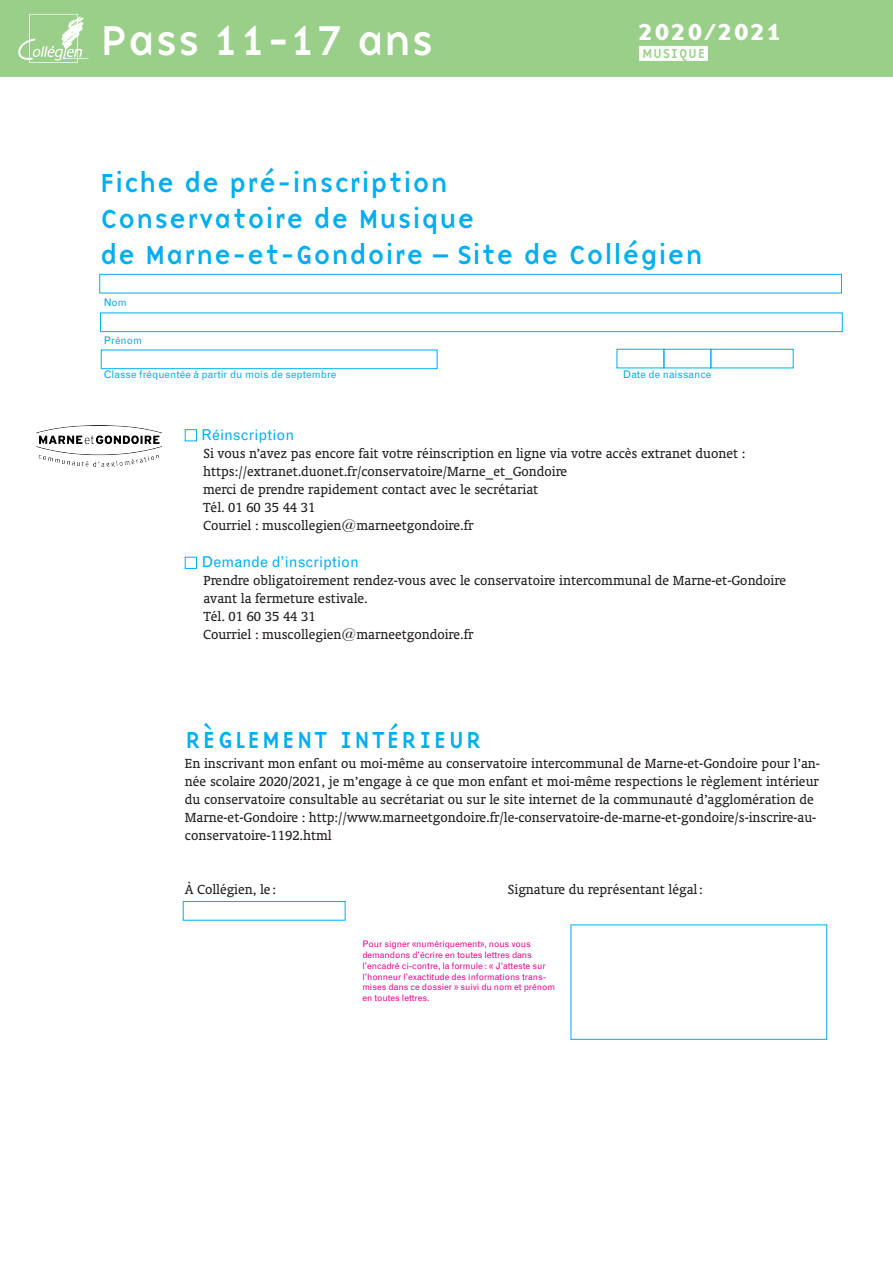
<style>
.page{position:relative;width:893px;height:1263px;background:#fff}
.page>*{position:absolute;margin:0;border:0;box-sizing:border-box;transform-origin:0 0}
.Titre-1{font:43.2px "Base Nine";letter-spacing:-.035em;color:#fff}
.XX-Titre_1{font:27px/36px "Base Nine";color:#00aeef}
.Titre-1-2{font:24px "Base Nine";letter-spacing:.06em;color:#00aeef}
.Titre-1-3{font:24px "Base Nine B";letter-spacing:.015em;color:#fff}
.XX_Normal{font:15px/18px "Oranda BT";color:#231f20}
.case{font:15px "Grotesque";color:#00aeef}
.barrette{font:13.5px "Base Nine";letter-spacing:.035em;color:#9acf8a}
.liste_1{font:10.5px "Grotesque";color:#00aeef}
.t1{font:9px/10.8px "Grotesque";letter-spacing:-.01em;color:#ed028c}
</style>
<div class="page">
<div style="left:0;top:0;width:893px;height:77px;background:#9acf8a"></div>
<div style="left:639px;top:46px;width:69px;height:15px;background:#fff"></div>
<div style="left:185px;top:429px;width:12px;height:12px;border:1px solid #00aeef"></div>
<div style="left:185px;top:557px;width:12px;height:12px;border:1px solid #00aeef"></div>
<img style="left:18px;top:13px;width:71px;height:50px">
<img style="left:37px;top:425px;width:125px;height:42px">
<div style="left:99px;top:274px;width:743px;height:19px;border:1px solid #00aeef"></div>
<div style="left:100px;top:313px;width:743px;height:19px;border:1px solid #00aeef"></div>
<div style="left:101px;top:350px;width:336px;height:19px;border:1px solid #00aeef"></div>
<div style="left:183px;top:901px;width:162px;height:19px;border:1px solid #00aeef"></div>
<div style="left:571px;top:924px;width:256px;height:116px;border:1px solid #00aeef"></div>
<p class="Titre-1" style="left:100px;top:10px;width:336px">Pass 11-17 ans</p>
<p class="Titre-1-3" style="left:638px;top:13px;width:146px">2020/2021</p>
<p class="barrette" style="left:642px;top:44px;width:65px">MUSIQUE</p>
<p class="XX-Titre_1" style="left:100px;top:164px;width:605px">Fiche de pré-inscription<br>Conservatoire de Musique<br>de Marne-et-Gondoire — Site de Collégien</p>
<p class="liste_1" style="left:104px;top:296px;width:25px">Nom</p>
<p class="liste_1" style="left:104px;top:334px;width:40px">Prénom</p>
<p class="liste_1" style="left:104px;top:369px;width:234px">Classe fréquentée à partir du mois de septembre</p>
<p class="liste_1" style="left:623px;top:369px;width:90px">Date de naissance</p>
<p class="case" style="left:202px;top:426px;width:94px">Réinscription</p>
<p class="XX_Normal" style="left:203px;top:444px;width:543px">Si vous n’avez pas encore fait votre réinscription en ligne via votre accès extranet duonet :</p>
<p class="XX_Normal" style="left:203px;top:462px;width:366px">https://extranet.duonet.fr/conservatoire/Marne_et_Gondoire</p>
<p class="XX_Normal" style="left:203px;top:480px;width:337px">merci de prendre rapidement contact avec le secrétariat</p>
<p class="XX_Normal" style="left:203px;top:498px;width:114px">Tél. 01 60 35 44 31</p>
<p class="XX_Normal" style="left:203px;top:516px;width:272px">Courriel : muscollegien@marneetgondoire.fr</p>
<p class="case" style="left:202px;top:553px;width:159px">Demande d’inscription</p>
<p class="XX_Normal" style="left:203px;top:571px;width:584px">Prendre obligatoirement rendez-vous avec le conservatoire intercommunal de Marne-et-Gondoire avant la fermeture estivale.</p>
<p class="XX_Normal" style="left:203px;top:607px;width:114px">Tél. 01 60 35 44 31</p>
<p class="XX_Normal" style="left:203px;top:625px;width:272px">Courriel : muscollegien@marneetgondoire.fr</p>
<p class="Titre-1-2" style="left:185px;top:722px;width:298px">RÈGLEMENT INTÉRIEUR</p>
<p class="XX_Normal" style="left:185px;top:754px;width:636px">En inscrivant mon enfant ou moi-même au conservatoire intercommunal de Marne-et-Gondoire pour l’an&shy;née scolaire 2020/2021, je m’engage à ce que mon enfant et moi-même respections le règlement intérieur du conservatoire consultable au secrétariat ou sur le site internet de la communauté d’agglomération de Marne-et-Gondoire : http://www.marneetgondoire.fr/le-conservatoire-de-marne-et-gondoire/s-inscrire-au&shy;conservatoire-1192.html</p>
<p class="XX_Normal" style="left:185px;top:880px;width:92px">À Collégien, le :</p>
<p class="XX_Normal" style="left:508px;top:880px;width:196px">Signature du représentant légal:</p>
<p class="t1" style="left:362px;top:939px;width:170px">Pour signer «numériquement», nous vous</p>
<p class="t1" style="left:362px;top:949px;width:194px">demandons d’écrire en toutes lettres dans l’encadré ci-contre, la formule : « J’atteste sur l’honneur l’exactitude des informations trans&shy;mises dans ce dossier » suivi du nom et prénom en toutes lettres.</p>
</div>
